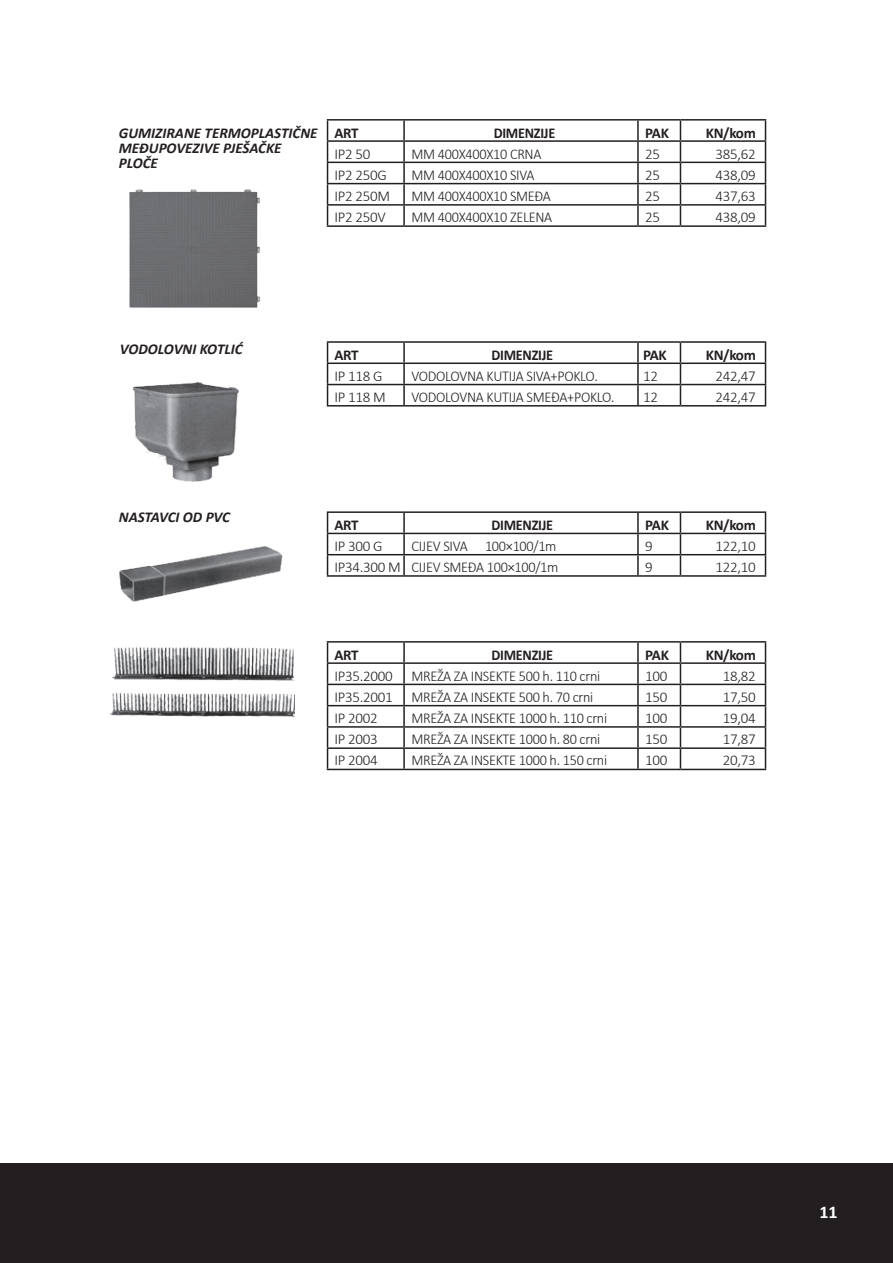
<style>
.page{position:relative;width:893px;height:1263px;background:#fff}
.page>*{position:absolute;margin:0;border:0;box-sizing:border-box;transform-origin:0 0}
.t1{font:700 18px "Calibri";color:#fff}
.t2{font:300 15px/21px "Calibri";letter-spacing:-.02em;color:#231f20;scale:.95 1}
.t3{font:300 15px/21px "Calibri";letter-spacing:-.02em;color:#231f20}
.t4{font:italic 700 15px/15px "Calibri";color:#231f20}
.t5{font:700 15px "Calibri";letter-spacing:-.02em;color:#231f20}
.t6{font:700 15px "Calibri";letter-spacing:-.02em;color:#231f20;scale:.95 1}
</style>
<div class="page">
<div style="left:0;top:1163px;width:893px;height:100px;background:#231f20"></div>
<hr style="left:327px;top:119px;width:77px;height:2px;background:#231f20">
<hr style="left:404px;top:119px;width:234px;height:2px;background:#231f20">
<hr style="left:638px;top:119px;width:42px;height:2px;background:#231f20">
<hr style="left:680px;top:119px;width:86px;height:2px;background:#231f20">
<svg style="left:327px;top:120px;width:439px;height:105px"></svg>
<hr style="left:327px;top:225px;width:77px;height:2px;background:#231f20">
<hr style="left:404px;top:225px;width:234px;height:2px;background:#231f20">
<hr style="left:638px;top:225px;width:42px;height:2px;background:#231f20">
<hr style="left:680px;top:225px;width:86px;height:2px;background:#231f20">
<hr style="left:327px;top:641px;width:77px;height:2px;background:#231f20">
<hr style="left:404px;top:641px;width:234px;height:2px;background:#231f20">
<hr style="left:638px;top:641px;width:42px;height:2px;background:#231f20">
<hr style="left:680px;top:641px;width:86px;height:2px;background:#231f20">
<svg style="left:327px;top:642px;width:439px;height:127px"></svg>
<hr style="left:327px;top:769px;width:77px;height:1px;background:#231f20">
<hr style="left:404px;top:769px;width:234px;height:1px;background:#231f20">
<hr style="left:638px;top:769px;width:42px;height:1px;background:#231f20">
<hr style="left:680px;top:769px;width:86px;height:1px;background:#231f20">
<hr style="left:327px;top:341px;width:77px;height:2px;background:#231f20">
<hr style="left:404px;top:341px;width:234px;height:2px;background:#231f20">
<hr style="left:638px;top:341px;width:42px;height:2px;background:#231f20">
<hr style="left:680px;top:341px;width:86px;height:2px;background:#231f20">
<svg style="left:327px;top:342px;width:439px;height:63px"></svg>
<hr style="left:327px;top:405px;width:77px;height:2px;background:#231f20">
<hr style="left:404px;top:405px;width:234px;height:2px;background:#231f20">
<hr style="left:638px;top:405px;width:42px;height:2px;background:#231f20">
<hr style="left:680px;top:405px;width:86px;height:2px;background:#231f20">
<hr style="left:327px;top:511px;width:77px;height:2px;background:#231f20">
<hr style="left:404px;top:511px;width:234px;height:2px;background:#231f20">
<hr style="left:638px;top:511px;width:42px;height:2px;background:#231f20">
<hr style="left:680px;top:511px;width:86px;height:2px;background:#231f20">
<svg style="left:333px;top:512px;width:433px;height:63px"></svg>
<hr style="left:327px;top:575px;width:77px;height:2px;background:#231f20">
<hr style="left:404px;top:575px;width:234px;height:2px;background:#231f20">
<hr style="left:638px;top:575px;width:42px;height:2px;background:#231f20">
<hr style="left:680px;top:575px;width:86px;height:2px;background:#231f20">
<img style="left:129px;top:175px;width:205px;height:133px">
<img style="left:133px;top:382px;width:106px;height:100px">
<img style="left:119px;top:511px;width:214px;height:91px">
<img style="left:109px;top:647px;width:185px;height:70px">
<p class="t4" style="left:119px;top:126px;width:200px">GUMIZIRANE TERMOPLASTIČNE<br>MEĐUPOVEZIVE PJEŠAČKE<br>PLOČE</p>
<p class="t5" style="left:334px;top:126px;width:26px">ART</p>
<p class="t3" style="left:334px;top:144px;width:57px">IP2 50<br>IP2 250G<br>IP2 250M<br>IP2 250V</p>
<p class="t6" style="left:494px;top:126px;width:66px">DIMENZIJE</p>
<p class="t2" style="left:411px;top:144px;width:150px">MM 400X400X10 CRNA<br>MM 400X400X10 SIVA<br>MM 400X400X10 SMEĐA<br>MM 400X400X10 ZELENA</p>
<p class="t5" style="left:645px;top:126px;width:25px">PAK</p>
<p class="t3" style="left:645px;top:144px;width:16px;text-align:justify">25<br>25<br>25<br>25</p>
<p class="t5" style="left:706px;top:126px;width:52px">KN/kom</p>
<p class="t3" style="left:716px;top:144px;width:42px;text-align:justify">385,62<br>438,09<br>437,63<br>438,09</p>
<p class="t4" style="left:120px;top:343px;width:124px">VODOLOVNI KOTLIĆ</p>
<p class="t4" style="left:119px;top:510px;width:113px">NASTAVCI OD PVC</p>
<p class="t5" style="left:334px;top:348px;width:26px">ART</p>
<p class="t3" style="left:334px;top:366px;width:53px">IP 118 G<br>IP 118 M</p>
<p class="t6" style="left:492px;top:348px;width:66px">DIMENZIJE</p>
<p class="t2" style="left:411px;top:366px;width:215px">VODOLOVNA KUTIJA SIVA+POKLO.<br>VODOLOVNA KUTIJA SMEĐA+POKLO.</p>
<p class="t5" style="left:643px;top:349px;width:25px">PAK</p>
<p class="t3" style="left:643px;top:367px;width:16px">12<br>12</p>
<p class="t5" style="left:706px;top:348px;width:52px">KN/kom</p>
<p class="t3" style="left:716px;top:366px;width:42px">242,47<br>242,47</p>
<p class="t5" style="left:334px;top:519px;width:26px">ART</p>
<p class="t3" style="left:334px;top:537px;width:68px">IP 300 G<br>IP34.300 M</p>
<p class="t6" style="left:492px;top:519px;width:66px">DIMENZIJE</p>
<p class="t2" style="left:411px;top:537px;width:156px">CIJEV SIVA 100×100/1m<br>CIJEV SMEĐA 100×100/1m</p>
<p class="t5" style="left:334px;top:648px;width:26px">ART</p>
<p class="t3" style="left:334px;top:666px;width:60px">IP35.2000<br>IP35.2001<br>IP 2002<br>IP 2003<br>IP 2004</p>
<p class="t6" style="left:492px;top:648px;width:66px">DIMENZIJE</p>
<p class="t2" style="left:411px;top:666px;width:208px">MREŽA ZA INSEKTE 500 h. 110 crni<br>MREŽA ZA INSEKTE 500 h. 70 crni<br>MREŽA ZA INSEKTE 1000 h. 110 crni<br>MREŽA ZA INSEKTE 1000 h. 80 crni<br>MREŽA ZA INSEKTE 1000 h. 150 crni</p>
<p class="t5" style="left:645px;top:519px;width:25px">PAK</p>
<p class="t3" style="left:645px;top:537px;width:9px">9<br>9</p>
<p class="t5" style="left:645px;top:648px;width:25px">PAK</p>
<p class="t3" style="left:645px;top:666px;width:24px;text-align:justify">100<br>150<br>100<br>150<br>100</p>
<p class="t5" style="left:706px;top:519px;width:52px">KN/kom</p>
<p class="t3" style="left:716px;top:537px;width:42px">122,10<br>122,10</p>
<p class="t5" style="left:706px;top:648px;width:52px">KN/kom</p>
<p class="t3" style="left:723px;top:666px;width:34px;text-align:justify">18,82<br>17,50<br>19,04<br>17,87<br>20,73</p>
<p class="t1" style="left:819px;top:1204px;width:20px">11</p>
</div>
